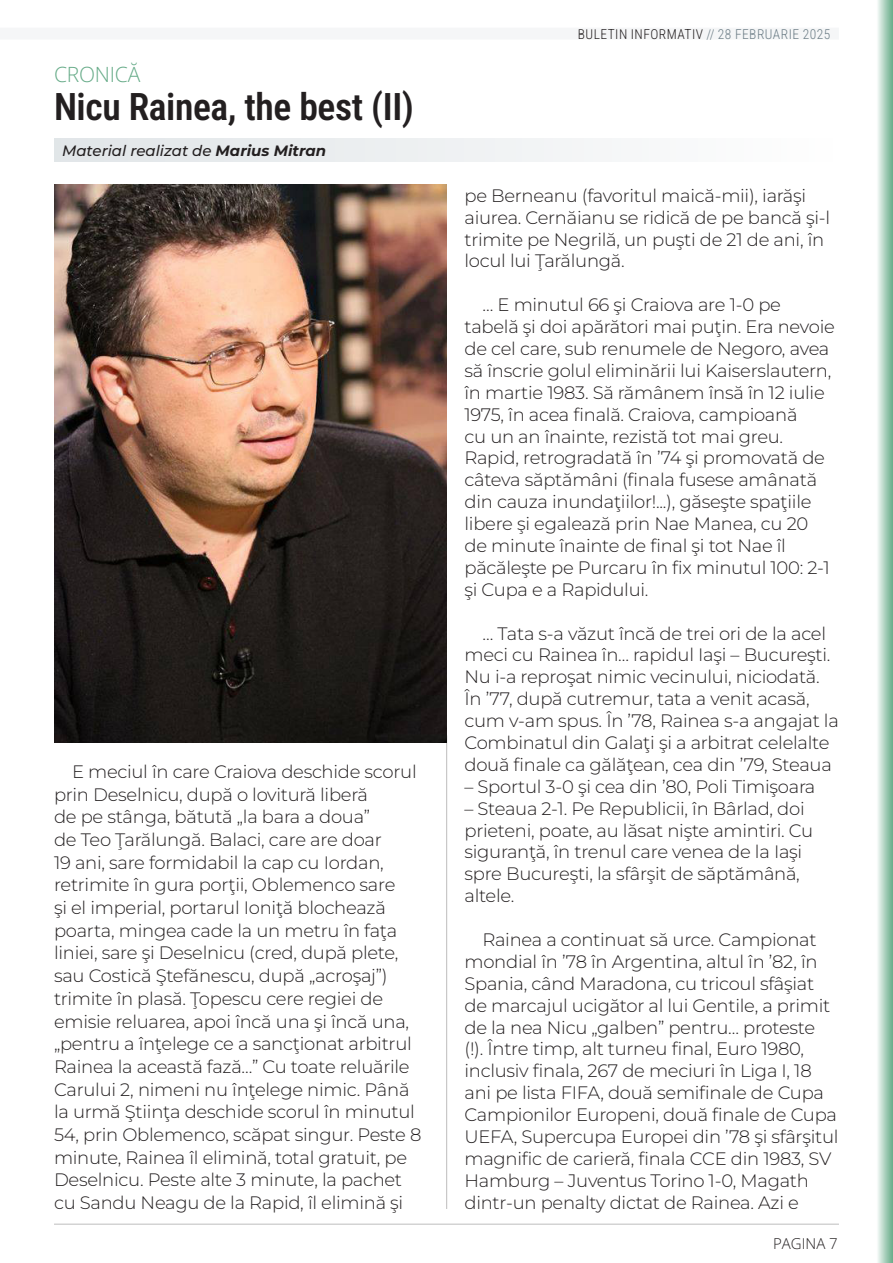
<style>
.page{position:relative;width:893px;height:1263px;background:#fff}
.page>*{position:absolute;margin:0;border:0;box-sizing:border-box;transform-origin:0 0}
.t1{font:600 37.5px "Roboto Condensed";letter-spacing:-.01em;color:#231f20}
.t2{font:300 21px "Open Sans";letter-spacing:-.01em;color:#66ab88}
.t3{font:300 18px/21.9px "Montserrat";letter-spacing:-.015em;color:#231f20}
.t4{font:italic 500 15px "Montserrat";color:#231f20}
.t5{font:300 15px "Open Sans";color:#231f20}
.t6{font:300 13.5px "Roboto Condensed";letter-spacing:.035em;color:#231f20}
.s1{font-weight:700}
.s2{color:#6c7d86}
</style>
<div class="page">
<div style="left:0;top:28px;width:839px;height:12px;background:#f5f6f7"></div>
<hr style="left:54px;top:1224px;width:785px;height:1px;background:#231f20">
<div style="left:54px;top:138px;width:785px;height:24px;background:linear-gradient(to right,#e0e5e8,#fefefe)"></div>
<hr style="left:446px;top:735px;width:1px;height:474px;background:#231f20">
<img style="left:54px;top:184px;width:392px;height:558px">
<svg style="left:878px;top:0;width:15px;height:1263px;background:#a8cfbb"></svg>
<p class="t2" style="left:54px;top:60px;width:88px">CRONICĂ</p>
<p class="t1" style="left:54px;top:80px;width:362px">Nicu Rainea, the best (II)</p>
<p class="t4" style="left:62px;top:140px;width:266px">Material realizat de <span class="s1">Marius Mitran</span></p>
<p class="t3" style="left:54px;top:760px;width:369px;line-height:22.6px;text-indent:18px">E meciul în care Craiova deschide scorul prin Deselnicu, după o lovitură liberă<br>de pe stânga, bătută „la bara a doua”<br>de Teo Ţarălungă. Balaci, care are doar<br>19 ani, sare formidabil la cap cu Iordan, retrimite în gura porţii, Oblemenco sare<br>şi el imperial, portarul Ioniţă blochează poarta, mingea cade la un metru în faţa liniei, sare şi Deselnicu (cred, după plete, sau Costică Ştefănescu, după „acroşaj”) trimite în plasă. Ţopescu cere regiei de emisie reluarea, apoi încă una şi încă una, „pentru a înţelege ce a sancţionat arbitrul Rainea la această fază…” Cu toate reluările Carului 2, nimeni nu înţelege nimic. Până la urmă Ştiinţa deschide scorul în minutul 54, prin Oblemenco, scăpat singur. Peste 8 minute, Rainea îl elimină, total gratuit, pe Deselnicu. Peste alte 3 minute, la pachet cu Sandu Neagu de la Rapid, îl elimină şi</p>
<p class="t6" style="left:578px;top:24px;width:254px">BULETIN INFORMATIV <span class="s2">// 28 FEBRUARIE 2025</span></p>
<p class="t3" style="left:464px;top:184px;width:367px">pe Berneanu (favoritul maică-mii), iarăşi aiurea. Cernăianu se ridică de pe bancă şi-l trimite pe Negrilă, un puşti de 21 de ani, în locul lui Ţarălungă.</p>
<p class="t3" style="left:464px;top:293px;width:372px;text-indent:18px">… E minutul 66 şi Craiova are 1-0 pe tabelă şi doi apărători mai puţin. Era nevoie de cel care, sub renumele de Negoro, avea să înscrie golul eliminării lui Kaiserslautern, în martie 1983. Să rămânem însă în 12 iulie 1975, în acea finală. Craiova, campioană<br>cu un an înainte, rezistă tot mai greu.<br>Rapid, retrogradată în ’74 şi promovată de câteva săptămâni (finala fusese amânată din cauza inundaţiilor!...), găseşte spaţiile libere şi egalează prin Nae Manea, cu 20 de minute înainte de final şi tot Nae îl păcăleşte pe Purcaru în fix minutul 100: 2-1 şi Cupa e a Rapidului.</p>
<p class="t3" style="left:464px;top:622px;width:376px;text-indent:18px">… Tata s-a văzut încă de trei ori de la acel meci cu Rainea în… rapidul Iaşi – Bucureşti.<br>Nu i-a reproşat nimic vecinului, niciodată.<br>În ’77, după cutremur, tata a venit acasă, cum v-am spus. În ’78, Rainea s-a angajat la Combinatul din Galaţi şi a arbitrat celelalte două finale ca gălăţean, cea din ’79, Steaua</p>
<p class="t3" style="left:464px;top:775px;width:352px">– Sportul 3-0 şi cea din ’80, Poli Timişoara</p>
<p class="t3" style="left:464px;top:797px;width:350px">– Steaua 2-1. Pe Republicii, în Bârlad, doi prieteni, poate, au lăsat nişte amintiri. Cu siguranţă, în trenul care venea de la Iaşi spre Bucureşti, la sfârşit de săptămână, altele.</p>
<p class="t3" style="left:464px;top:928px;width:375px;text-indent:18px">Rainea a continuat să urce. Campionat mondial în ’78 în Argentina, altul în ’82, în Spania, când Maradona, cu tricoul sfâşiat de marcajul ucigător al lui Gentile, a primit de la nea Nicu „galben” pentru… proteste (!). Între timp, alt turneu final, Euro 1980, inclusiv finala, 267 de meciuri în Liga I, 18 ani pe lista FIFA, două semifinale de Cupa Campionilor Europeni, două finale de Cupa UEFA, Supercupa Europei din ’78 şi sfârşitul magnific de carieră, finala CCE din 1983, SV Hamburg – Juventus Torino 1-0, Magath dintr-un penalty dictat de Rainea. Azi e</p>
<p class="t5" style="left:773px;top:1233px;width:66px">PAGINA 7</p>
</div>
